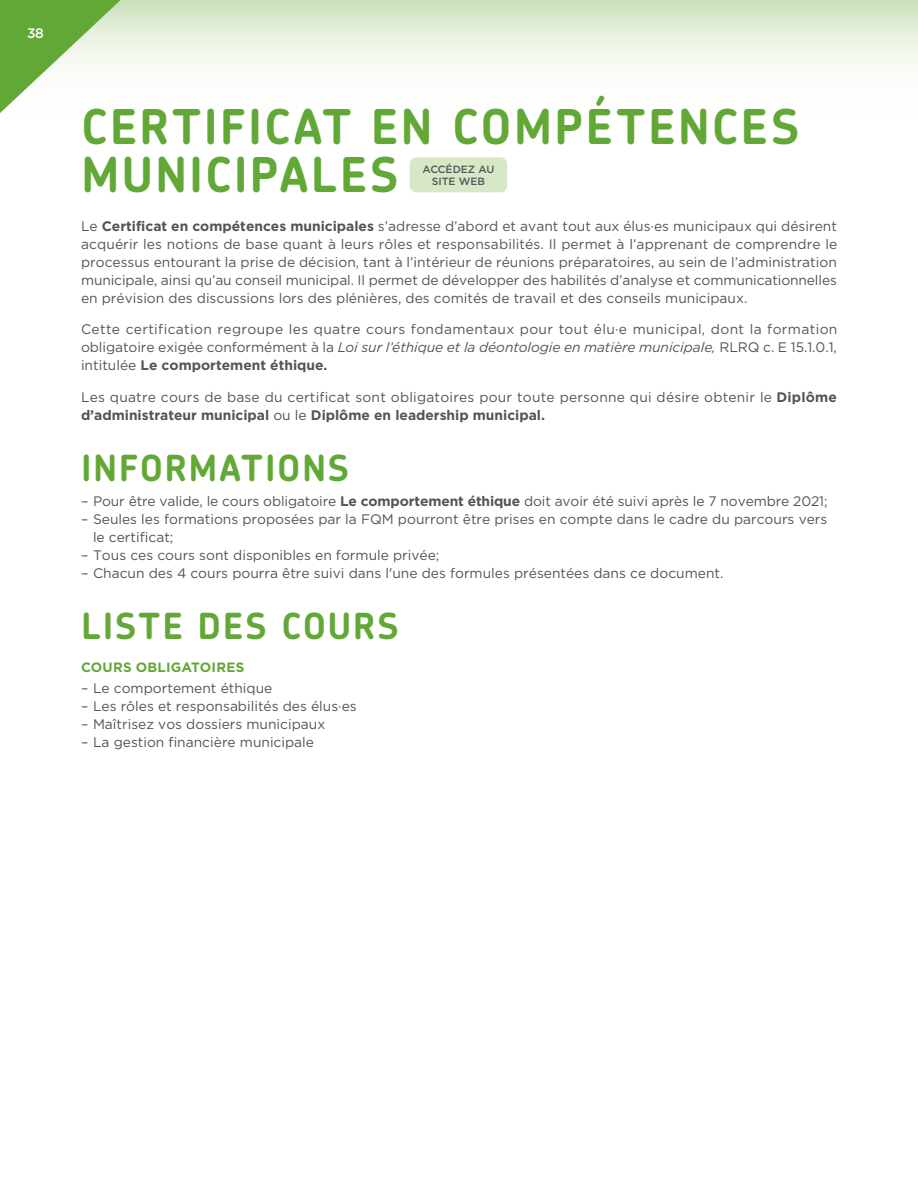
<style>
.page{position:relative;width:918px;height:1188px;background:#fff}
.page>*{position:absolute;margin:0;border:0;box-sizing:border-box;transform-origin:0 0}
.Titres_N2{font:700 48px/48px "Chevin";letter-spacing:.05em;color:#62a836}
.Titres_N3{font:700 36px "Chevin";letter-spacing:.045em;color:#62a836}
.Texte___Introduction{font:13.8px/18px "Gotham";color:#545455;text-align:justify}
.t1{font:500 13.8px "Gotham";color:#fff}
.Titres_N4{font:700 13.5px "Gotham";letter-spacing:.015em;color:#62a836}
.Titres_N2-2{font:500 10.5px/12.6px "Gotham";color:#545455;text-align:center}
.s1{font-weight:700}
.s2{font-style:italic}
</style>
<div class="page">
<svg style="left:140px;top:0;width:778px;height:161px"></svg>
<div style="left:410px;top:157px;width:97px;height:35px;background:#d8e7c6;border-radius:7px"></div>
<svg style="left:0;top:0;width:140px;height:113px"></svg>
<p class="t1" style="left:27px;top:25px;width:18px">38</p>
<p class="Titres_N2" style="left:81px;top:102px;width:720px">CERTIFICAT EN COMPÉTENCES<br>MUNICIPALES</p>
<p class="Texte___Introduction" style="left:81px;top:217px;width:758px">Le <span class="s1">Certificat en compétences municipales</span> s’adresse d’abord et avant tout aux élus·es municipaux qui désirent acquérir les notions de base quant à leurs rôles et responsabilités. Il permet à l’apprenant de comprendre le processus entourant la prise de décision, tant à l’intérieur de réunions préparatoires, au sein de l’administration municipale, ainsi qu’au conseil municipal. Il permet de développer des habilités d’analyse et communicationnelles en prévision des discussions lors des plénières, des comités de travail et des conseils municipaux.</p>
<p class="Texte___Introduction" style="left:81px;top:320px;width:758px">Cette certification regroupe les quatre cours fondamentaux pour tout élu·e municipal, dont la formation obligatoire exigée conformément à la <span class="s2">Loi sur l’éthique et la déontologie en matière municipale,</span> RLRQ c. E 15.1.0.1, intitulée <span class="s1">Le comportement éthique.</span></p>
<p class="Texte___Introduction" style="left:81px;top:388px;width:758px">Les quatre cours de base du certificat sont obligatoires pour toute personne qui désire obtenir le <span class="s1">Diplôme d’administrateur municipal</span> ou le <span class="s1">Diplôme en leadership municipal.</span></p>
<p class="Titres_N3" style="left:81px;top:445px;width:270px">INFORMATIONS</p>
<p class="Texte___Introduction" style="left:81px;top:492px;width:748px">– Pour être valide, le cours obligatoire <span class="s1">Le comportement éthique</span> doit avoir été suivi après le 7 novembre 2021;</p>
<p class="Texte___Introduction" style="left:93px;top:510px;width:736px;text-indent:-12px">– Seules les formations proposées par la FQM pourront être prises en compte dans le cadre du parcours vers le certificat;</p>
<p class="Texte___Introduction" style="left:81px;top:546px;width:360px">– Tous ces cours sont disponibles en formule privée;</p>
<p class="Texte___Introduction" style="left:81px;top:564px;width:644px">– Chacun des 4 cours pourra être suivi dans l'une des formules présentées dans ce document.</p>
<p class="Titres_N3" style="left:81px;top:603px;width:319px">LISTE DES COURS</p>
<p class="Titres_N4" style="left:81px;top:659px;width:165px">COURS OBLIGATOIRES</p>
<p class="Texte___Introduction" style="left:81px;top:679px;width:193px">– Le comportement éthique</p>
<p class="Texte___Introduction" style="left:81px;top:697px;width:277px">– Les rôles et responsabilités des élus·es</p>
<p class="Texte___Introduction" style="left:81px;top:715px;width:246px">– Maîtrisez vos dossiers municipaux</p>
<p class="Texte___Introduction" style="left:81px;top:733px;width:235px">– La gestion financière municipale</p>
<p class="Titres_N2-2" style="left:422px;top:162px;width:73px">ACCÉDEZ AU<br>SITE WEB</p>
</div>
